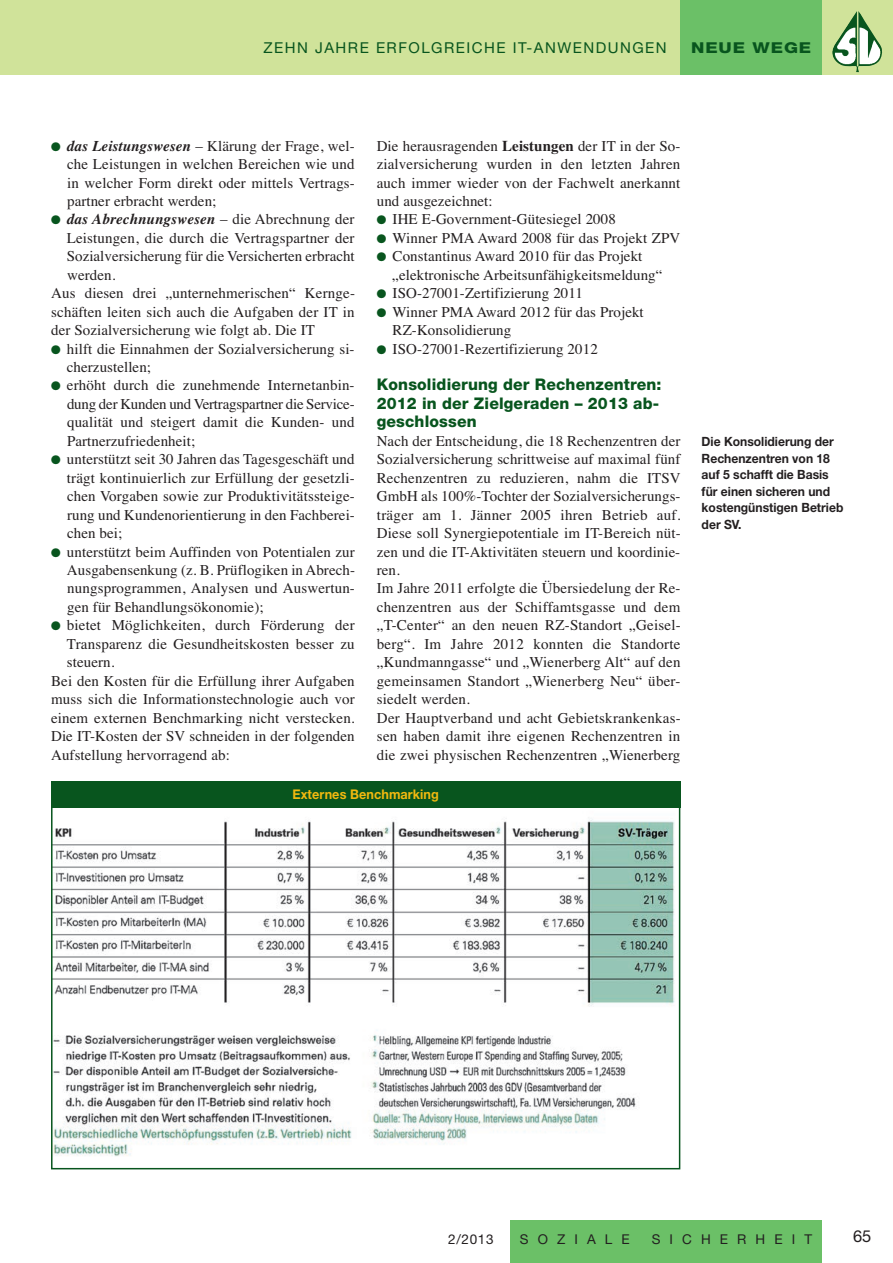
<style>
.page{position:relative;width:893px;height:1263px;background:#fff}
.page>*{position:absolute;margin:0;border:0;box-sizing:border-box;transform-origin:0 0}
.t1{font:16.5px "Helvetica Neue";color:#231f20}
.t2{font:800 16.05px/18.5px "Helvetica Neue";letter-spacing:.01em;color:#08551e}
.t3{font:15px/18.5px "Times";letter-spacing:.01em;color:#231f20}
.t4{font:15px "Times";letter-spacing:-.015em;color:#231f20}
.t5{font:italic 700 15px "Times";letter-spacing:.01em;color:#231f20}
.t6{font:15px "Helvetica Neue";letter-spacing:.1em;color:#08551e}
.t7{font:800 15px "Helvetica Neue";letter-spacing:.05em;color:#08551e;scale:1.2 1}
.t8{font:13.5px "Helvetica Neue";letter-spacing:.675em;color:#231f20}
.t9{font:700 13.35px "Helvetica Neue";letter-spacing:.005em;color:#f2b90f;scale:.95 1}
.t10{font:700 12.75px/16.5px "Helvetica Neue";color:#231f20;scale:.95 1}
.s1{font-family:"Monotype Sorts";font-size:12px;color:#08551e}
.s2{font-weight:700;font-style:italic}
.s3{font-family:"Monotype Sorts";font-weight:400;font-style:normal;font-size:12px;color:#08551e}
.s4{font-weight:400;font-style:normal}
.s5{font-weight:700}
</style>
<div class="page">
<img style="left:54px;top:818px;width:621px;height:338px">
<div style="left:0;top:0;width:893px;height:74px;background:#d0e39a"></div>
<img style="left:832px;top:11px;width:50px;height:61px">
<div style="left:680px;top:0;width:142px;height:74px;background:#6bc067"></div>
<div style="left:510px;top:1220px;width:312px;height:43px;background:#6bc067"></div>
<div style="left:51px;top:782px;width:629px;height:26px;background:#08551e"></div>
<p class="t6" style="left:263px;top:43px;width:405px">ZEHN JAHRE ERFOLGREICHE IT-ANWENDUNGEN</p>
<p class="t7" style="left:691px;top:43px;width:102px">NEUE WEGE</p>
<p class="t3" style="left:51px;top:136px;width:305px"><span class="s1">l</span> <span class="s2">das Leistungswesen</span> – Klärung der Frage, wel-</p>
<p class="t3" style="left:67px;top:155px;width:289px">che Leistungen in welchen Bereichen wie und</p>
<p class="t3" style="left:67px;top:173px;width:289px">in welcher Form direkt oder mittels Vertrags-</p>
<p class="t3" style="left:67px;top:192px;width:151px">partner erbracht werden;</p>
<p class="t5" style="left:51px;top:210px;width:305px"><span class="s3">l</span> das Abrechnungswesen <span class="s4">– die Abrechnung der</span></p>
<p class="t3" style="left:67px;top:228px;width:289px">Leistungen, die durch die Vertragspartner der</p>
<p class="t3" style="left:67px;top:247px;width:289px">Sozialversicherung für die Versicherten erbracht</p>
<p class="t3" style="left:67px;top:265px;width:50px">werden.</p>
<p class="t3" style="left:51px;top:284px;width:305px">Aus diesen drei „unternehmerischen“ Kernge-</p>
<p class="t3" style="left:51px;top:302px;width:305px">schäften leiten sich auch die Aufgaben der IT in</p>
<p class="t3" style="left:51px;top:321px;width:265px">der Sozialversicherung wie folgt ab. Die IT</p>
<p class="t3" style="left:51px;top:339px;width:305px"><span class="s1">l</span> hilft die Einnahmen der Sozialversicherung si-</p>
<p class="t3" style="left:67px;top:358px;width:86px">cherzustellen;</p>
<p class="t3" style="left:51px;top:376px;width:305px"><span class="s1">l</span> erhöht durch die zunehmende Internetanbin-</p>
<p class="t4" style="left:67px;top:395px;width:289px">dung der Kunden und Vertragspartner die Service-</p>
<p class="t3" style="left:67px;top:413px;width:289px">qualität und steigert damit die Kunden- und</p>
<p class="t3" style="left:67px;top:431px;width:130px">Partnerzufriedenheit;</p>
<p class="t3" style="left:51px;top:450px;width:305px"><span class="s1">l</span> unterstützt seit 30 Jahren das Tagesgeschäft und</p>
<p class="t3" style="left:67px;top:468px;width:289px">trägt kontinuierlich zur Erfüllung der gesetzli-</p>
<p class="t3" style="left:67px;top:487px;width:289px">chen Vorgaben sowie zur Produktivitätssteige-</p>
<p class="t3" style="left:67px;top:505px;width:289px">rung und Kundenorientierung in den Fachberei-</p>
<p class="t3" style="left:67px;top:524px;width:57px">chen bei;</p>
<p class="t3" style="left:51px;top:542px;width:305px"><span class="s1">l</span> unterstützt beim Auffinden von Potentialen zur</p>
<p class="t3" style="left:67px;top:561px;width:289px">Ausgabensenkung (z. B. Prüflogiken in Abrech-</p>
<p class="t3" style="left:67px;top:579px;width:289px">nungsprogrammen, Analysen und Auswertun-</p>
<p class="t3" style="left:67px;top:597px;width:198px">gen für Behandlungsökonomie);</p>
<p class="t3" style="left:51px;top:616px;width:305px"><span class="s1">l</span> bietet Möglichkeiten, durch Förderung der</p>
<p class="t3" style="left:67px;top:634px;width:289px">Transparenz die Gesundheitskosten besser zu</p>
<p class="t3" style="left:67px;top:653px;width:49px">steuern.</p>
<p class="t3" style="left:51px;top:671px;width:305px">Bei den Kosten für die Erfüllung ihrer Aufgaben</p>
<p class="t3" style="left:51px;top:690px;width:305px">muss sich die Informationstechnologie auch vor</p>
<p class="t3" style="left:51px;top:708px;width:305px">einem externen Benchmarking nicht verstecken.</p>
<p class="t3" style="left:51px;top:727px;width:305px">Die IT-Kosten der SV schneiden in der folgenden</p>
<p class="t3" style="left:51px;top:745px;width:180px">Aufstellung hervorragend ab:</p>
<p class="t3" style="left:377px;top:136px;width:305px">Die herausragenden <span class="s5">Leistungen</span> der IT in der So&shy;zialversicherung wurden in den letzten Jahren auch immer wieder von der Fachwelt anerkannt und ausgezeichnet:<br><span class="s1">l</span> IHE E-Government-Gütesiegel 2008<br><span class="s1">l</span> Winner PMA Award 2008 für das Projekt ZPV <span class="s1">l</span> Constantinus Award 2010 für das Projekt</p>
<p class="t3" style="left:392px;top:265px;width:272px">„elektronische Arbeitsunfähigkeitsmeldung“</p>
<p class="t3" style="left:377px;top:284px;width:208px"><span class="s1">l</span> ISO-27001-Zertifizierung 2011</p>
<p class="t3" style="left:377px;top:302px;width:269px"><span class="s1">l</span> Winner PMA Award 2012 für das Projekt</p>
<p class="t3" style="left:393px;top:321px;width:120px">RZ-Konsolidierung</p>
<p class="t3" style="left:377px;top:339px;width:223px"><span class="s1">l</span> ISO-27001-Rezertifizierung 2012</p>
<p class="t2" style="left:377px;top:377px;width:286px">Konsolidierung der Rechenzentren:<br>2012 in der Zielgeraden – 2013 ab&shy;geschlossen</p>
<p class="t3" style="left:377px;top:431px;width:306px">Nach der Entscheidung, die 18 Rechenzentren der Sozialversicherung schrittweise auf maximal fünf Rechenzentren zu reduzieren, nahm die ITSV GmbH als 100%-Tochter der Sozialversicherungs&shy;träger am 1. Jänner 2005 ihren Betrieb auf.<br>Diese soll Synergiepotentiale im IT-Bereich nüt&shy;zen und die IT-Aktivitäten steuern und koordinie&shy;ren.<br>Im Jahre 2011 erfolgte die Übersiedelung der Re&shy;chenzentren aus der Schiffamtsgasse und dem „T-Center“ an den neuen RZ-Standort „Geisel&shy;berg“. Im Jahre 2012 konnten die Standorte „Kundmanngasse“ und „Wienerberg Alt“ auf den gemeinsamen Standort „Wienerberg Neu“ über&shy;siedelt werden.<br>Der Hauptverband und acht Gebietskrankenkas&shy;sen haben damit ihre eigenen Rechenzentren in die zwei physischen Rechenzentren „Wienerberg</p>
<p class="t9" style="left:292px;top:789px;width:156px">Externes Benchmarking</p>
<p class="t10" style="left:702px;top:434px;width:151px">Die Konsolidierung der<br>Rechenzentren von 18 auf 5 schafft die Basis für einen sicheren und kostengünstigen Betrieb der SV.</p>
<p class="t8" style="left:448px;top:1234px;width:47px">2/2013</p>
<p class="t8" style="left:520px;top:1234px;width:111px">SOZIALE</p>
<p class="t8" style="left:652px;top:1234px;width:162px">SICHERHEIT</p>
<p class="t1" style="left:853px;top:1230px;width:20px">65</p>
</div>
